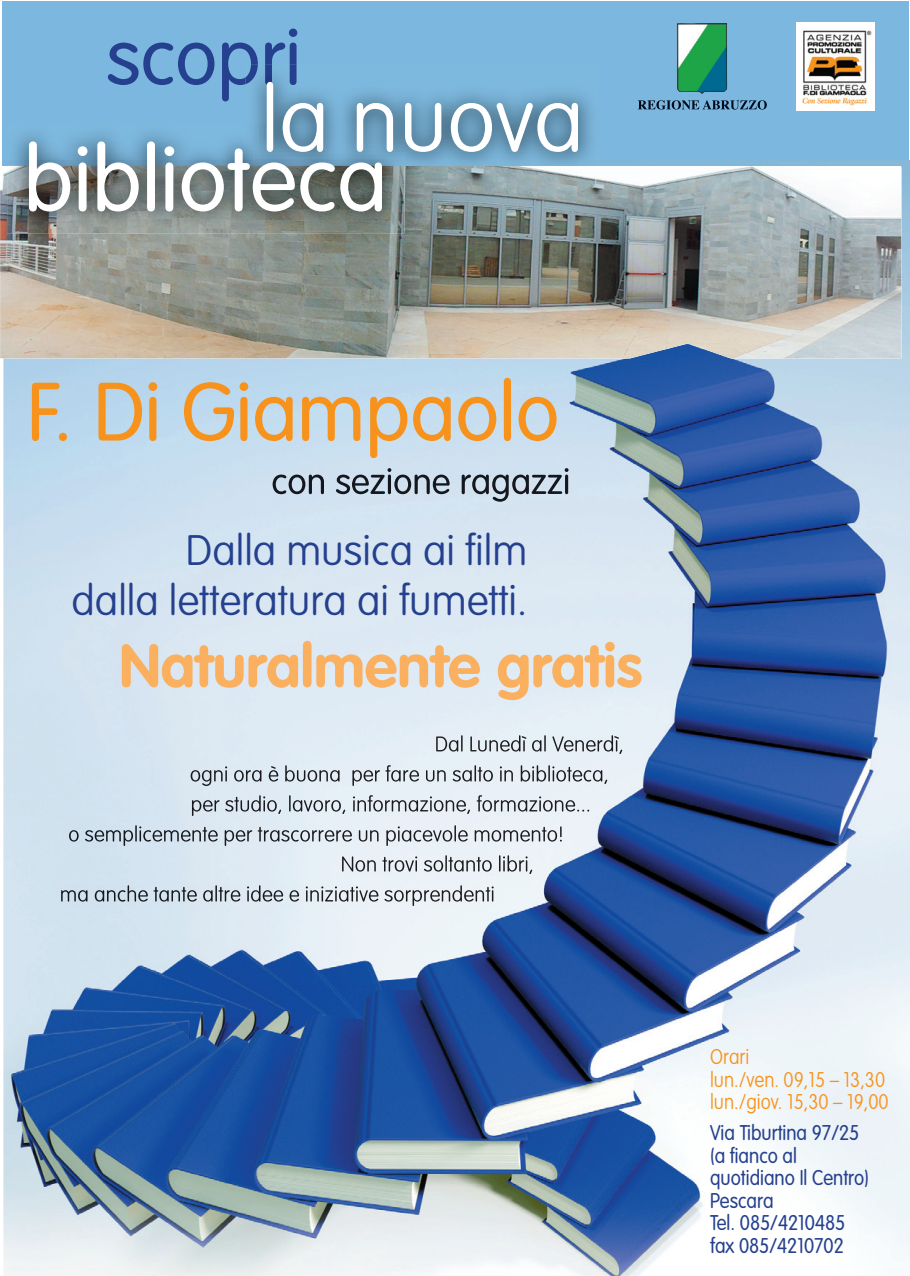
<style>
.page{position:relative;width:910px;height:1276px;background:#fff}
.page>*{position:absolute;margin:0;border:0;box-sizing:border-box;transform-origin:0 0}
.t1{font:300 90px "VAG Rounded";color:#fff}
.t2{font:100 90px "VAG Rounded";color:#fff}
.t3{font:300 78px "VAG Rounded";color:#25408f}
.t4{font:700 60px "VAG Rounded";color:#fab05f}
.t5{font:100 42px/50.4px "VAG Rounded";color:#25408f;text-align:right}
.t6{font:300 21px/22.5px "VAG Rounded";color:#25408f;scale:.9 1}
.t7{font:100 21px/22.5px "VAG Rounded";color:#f7931d;scale:.9 1}
</style>
<div class="page">
<div style="left:2px;top:1px;width:906px;height:166px;background:#7bb7df"></div>
<img style="left:3px;top:160px;width:907px;height:1116px">
<img style="left:796px;top:23px;width:78px;height:88px">
<img style="left:676px;top:23px;width:52px;height:71px">
<svg style="left:638px;top:100px;width:129px;height:10px"></svg>
<img style="left:405px;top:160px;width:195px;height:6px">
<img style="left:253px;top:101px;width:14px;height:23px">
<img style="left:245px;top:64px;width:52px;height:37px">
<img style="left:267px;top:87px;width:311px;height:65px">
<img style="left:267px;top:82px;width:30px;height:19px">
<img style="left:273px;top:468px;width:296px;height:34px">
<img style="left:436px;top:735px;width:188px;height:19px">
<img style="left:191px;top:765px;width:418px;height:21px">
<img style="left:192px;top:795px;width:397px;height:21px">
<img style="left:69px;top:825px;width:493px;height:21px">
<img style="left:342px;top:855px;width:192px;height:19px">
<img style="left:61px;top:885px;width:433px;height:21px">
<img style="left:0;top:166px;width:901px;height:192px">
<img style="left:7px;top:124px;width:398px;height:109px">
<img style="left:267px;top:124px;width:138px;height:28px">
<svg style="left:32px;top:378px;width:525px;height:80px;background:#cbcbc2"></svg>
<h2 class="t3" style="left:106px;top:13px;width:197px">scopri</h2>
<h1 class="t2" style="left:261px;top:68px;width:325px">la nuova</h1>
<h1 class="t1" style="left:23px;top:128px;width:365px">biblioteca</h1>
<h3 class="t5" style="left:72px;top:524px;width:457px">Dalla musica ai film<br>dalla letteratura ai fumetti.</h3>
<h3 class="t4" style="left:119px;top:631px;width:524px">Naturalmente gratis</h3>
<p class="t7" style="left:710px;top:1045px;width:200px">Orari<br>lun./ven. 09,15 – 13,30 lun./giov. 15,30 – 19,00</p>
<p class="t6" style="left:710px;top:1121px;width:178px">Via Tiburtina 97/25 (a fianco al quotidiano Il Centro)<br>Pescara<br>Tel. 085/4210485 fax 085/4210702</p>
</div>
